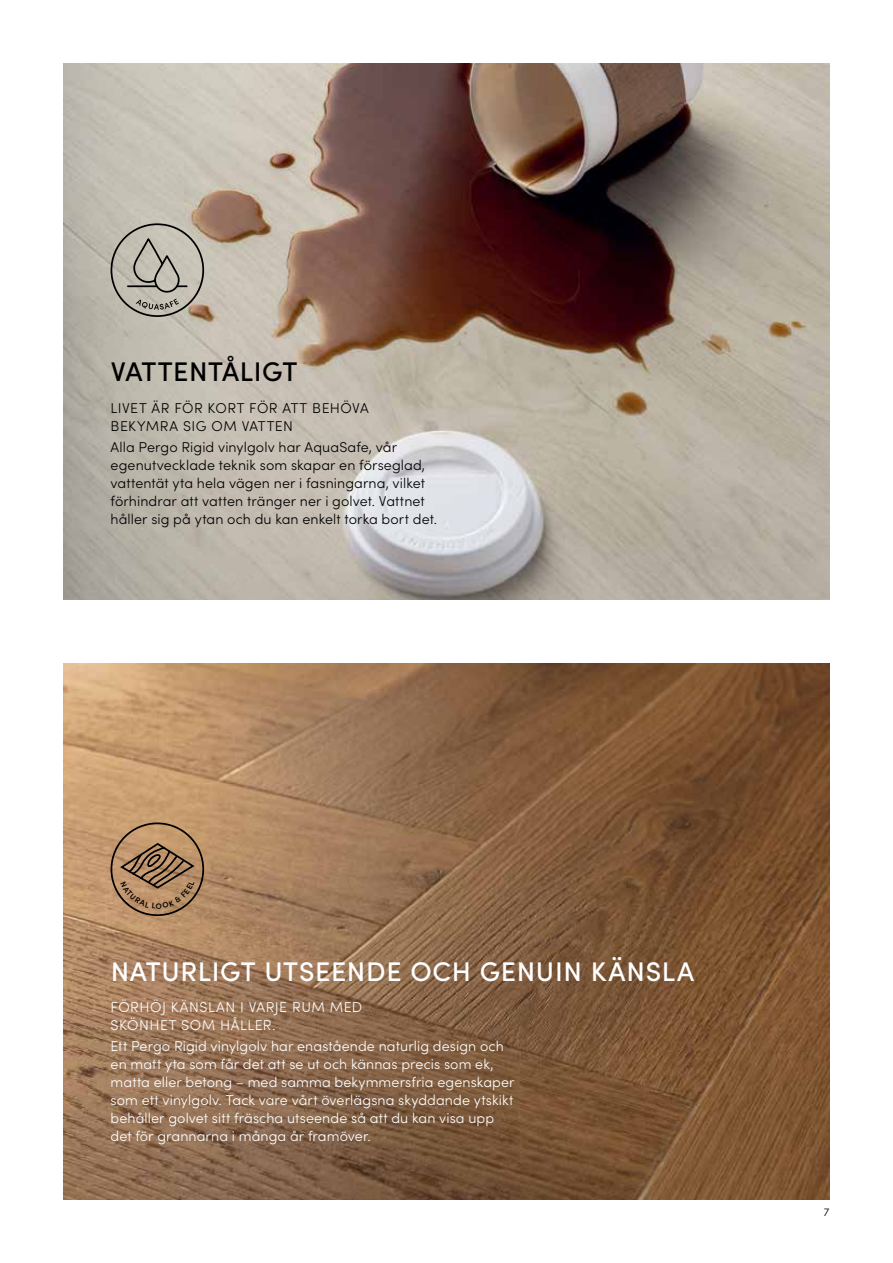
<style>
.page{position:relative;width:893px;height:1263px;background:#fff}
.page>*{position:absolute;margin:0;border:0;box-sizing:border-box;transform-origin:0 0}
.t1{font:500 27px "Sofia Pro";letter-spacing:.025em;color:#fff}
.t2{font:500 27px "Sofia Pro";letter-spacing:.015em;color:#000}
.t3{font:300 14.25px/18px "Sofia Pro";letter-spacing:.01em;color:#fff}
.t4{font:300 14.25px/18px "Sofia Pro";letter-spacing:.01em;color:#000}
.t5{font:300 14.25px/18px "Sofia Pro";letter-spacing:.035em;color:#000}
.t6{font:300 14.25px/18px "Sofia Pro";letter-spacing:.035em;color:#fff}
.t7{font:300 11.25px "Sofia Pro";color:#000}
</style>
<div class="page">
<img style="left:64px;top:64px;width:765px;height:536px">
<img style="left:64px;top:663px;width:765px;height:536px">
<div style="left:111px;top:223px;width:93px;height:94px;border:2px solid #000;border-radius:50%"></div>
<svg style="left:136px;top:299px;width:43px;height:11px"></svg>
<hr style="left:128px;top:285px;width:29px;height:2px;background:#000">
<svg style="left:132px;top:239px;width:55px;height:54px;background:#aca89e"></svg>
<div style="left:111px;top:822px;width:93px;height:94px;border:2px solid #000;border-radius:50%"></div>
<svg style="left:118px;top:841px;width:78px;height:68px;background:#a37f5c"></svg>
<h1 class="t2" style="left:111px;top:352px;width:188px">VATTENTÅLIGT</h1>
<p class="t5" style="left:111px;top:398px;width:260px">LIVET ÄR FÖR KORT FÖR ATT BEHÖVA<br>BEKYMRA SIG OM VATTEN</p>
<p class="t4" style="left:111px;top:437px;width:328px">Alla Pergo Rigid vinylgolv har AquaSafe, vår egenutvecklade teknik som skapar en förseglad, vattentät yta hela vägen ner i fasningarna, vilket förhindrar att vatten tränger ner i golvet. Vattnet håller sig på ytan och du kan enkelt torka bort det.</p>
<h1 class="t1" style="left:111px;top:951px;width:585px">NATURLIGT UTSEENDE OCH GENUIN KÄNSLA</h1>
<p class="t6" style="left:111px;top:997px;width:253px">FÖRHÖJ KÄNSLAN I VARJE RUM MED<br>SKÖNHET SOM HÅLLER.</p>
<p class="t3" style="left:111px;top:1036px;width:405px">Ett Pergo Rigid vinylgolv har enastående naturlig design och en matt yta som får det att se ut och kännas precis som ek, matta eller betong – med samma bekymmersfria egenskaper som ett vinylgolv. Tack vare vårt överlägsna skyddande ytskikt behåller golvet sitt fräscha utseende så att du kan visa upp det för grannarna i många år framöver.</p>
<p class="t7" style="left:824px;top:1204px;width:7px">7</p>
</div>
